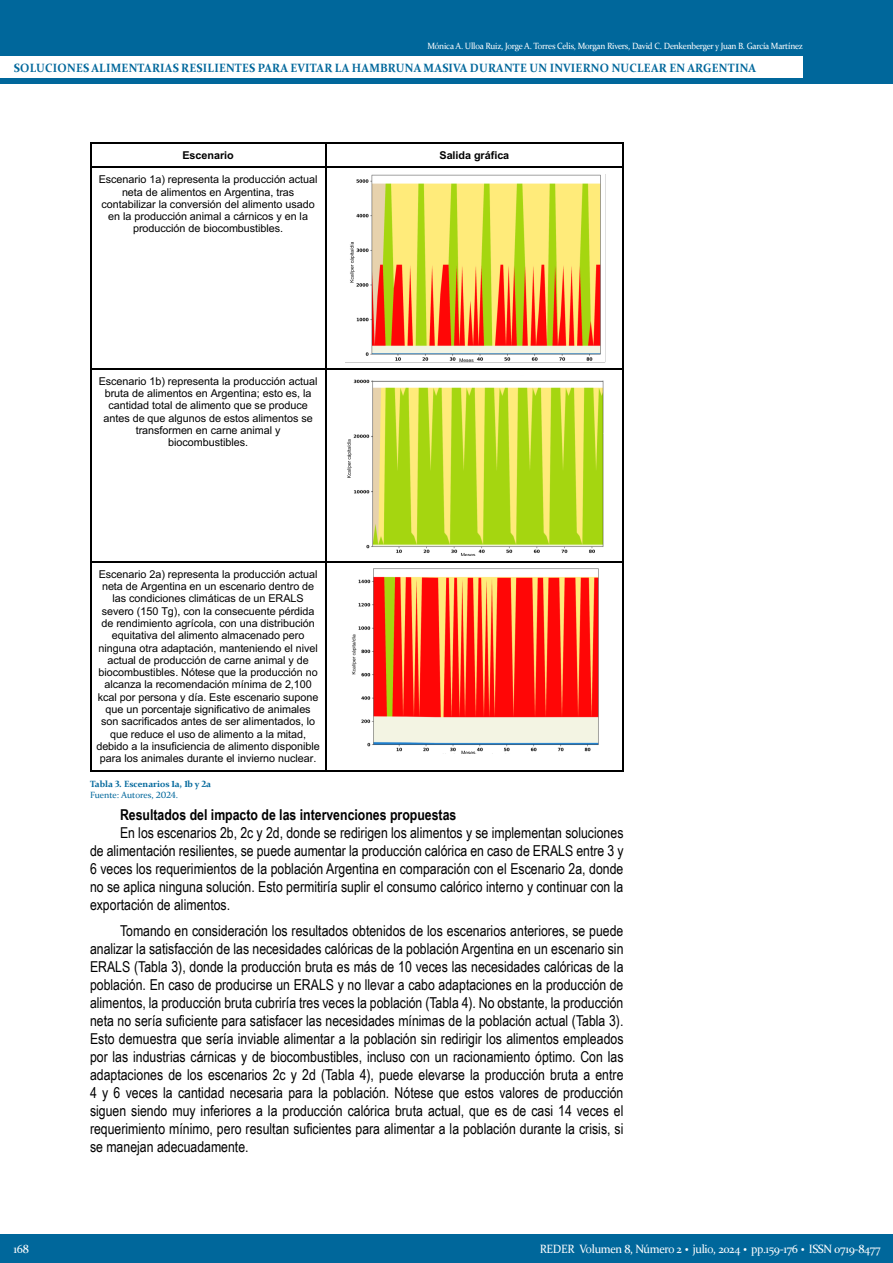
<style>
.page{position:relative;width:893px;height:1263px;background:#fff}
.page>*{position:absolute;margin:0;border:0;box-sizing:border-box;transform-origin:0 0}
.Cuerpo{font:15px/18px "Arial Narrow";color:#000;text-align:justify}
.Subtítulos_02{font:700 15px "Arial Narrow";color:#000}
.t1{font:700 12px "Constantia";letter-spacing:.02em;color:#00679b;scale:.95 1}
.t2{font:12px "Constantia";letter-spacing:-.025em;color:#fff;scale:.95 1}
.t3{font:10.8px/12.3px "Arial";letter-spacing:-.005em;color:#000;text-align:center}
.t4{font:700 10.8px "Arial";letter-spacing:-.005em;color:#000}
.t5{font:9px "Constantia";letter-spacing:-.025em;color:#fff;scale:.95 1}
.Pie_de_foto{font:700 9px "Constantia";color:#00679b}
.Pie_de_foto-2{font:9px "Constantia";color:#00679b}
.s1{font-weight:700;font-size:18px}
</style>
<div class="page">
<hr style="left:91px;top:142px;width:234px;height:2px;background:#000">
<hr style="left:326px;top:142px;width:296px;height:2px;background:#000">
<svg style="left:90px;top:142px;width:1px;height:31px"></svg>
<hr style="left:91px;top:167px;width:234px;height:1px;background:#000">
<svg style="left:325px;top:142px;width:1px;height:31px"></svg>
<hr style="left:326px;top:167px;width:296px;height:1px;background:#000">
<svg style="left:622px;top:142px;width:1px;height:31px"></svg>
<hr style="left:90px;top:173px;width:1px;height:195px;background:#000">
<hr style="left:325px;top:173px;width:1px;height:195px;background:#000">
<hr style="left:622px;top:173px;width:1px;height:195px;background:#000">
<hr style="left:91px;top:368px;width:234px;height:1px;background:#000">
<hr style="left:326px;top:368px;width:296px;height:1px;background:#000">
<hr style="left:90px;top:375px;width:1px;height:186px;background:#000">
<hr style="left:325px;top:375px;width:1px;height:186px;background:#000">
<hr style="left:622px;top:375px;width:1px;height:186px;background:#000">
<hr style="left:91px;top:561px;width:234px;height:1px;background:#000">
<hr style="left:326px;top:561px;width:296px;height:1px;background:#000">
<hr style="left:90px;top:567px;width:1px;height:203px;background:#000">
<hr style="left:91px;top:770px;width:234px;height:1px;background:#000">
<hr style="left:325px;top:567px;width:1px;height:203px;background:#000">
<hr style="left:326px;top:770px;width:296px;height:1px;background:#000">
<hr style="left:622px;top:567px;width:1px;height:203px;background:#000">
<img style="left:345px;top:174px;width:260px;height:189px">
<img style="left:347px;top:379px;width:257px;height:177px">
<img style="left:352px;top:568px;width:247px;height:185px">
<div style="left:0;top:0;width:893px;height:84px;background:#00679b"></div>
<div style="left:0;top:56px;width:803px;height:22px;background:#fff"></div>
<div style="left:0;top:1234px;width:893px;height:29px;background:#00679b"></div>
<p class="t5" style="left:427px;top:40px;width:397px">Mónica A. Ulloa Ruiz, Jorge A. Torres Celis, Morgan Rivers, David C. Denkenberger y Juan B. García Martínez</p>
<p class="t1" style="left:14px;top:59px;width:783px">SOLUCIONES ALIMENTARIAS RESILIENTES PARA EVITAR LA HAMBRUNA MASIVA DURANTE UN INVIERNO NUCLEAR EN ARGENTINA</p>
<p class="t4" style="left:182px;top:148px;width:53px">Escenario</p>
<p class="t4" style="left:440px;top:148px;width:71px">Salida gráfica</p>
<p class="t3" style="left:99px;top:173px;width:220px">Escenario 1a) representa la producción actual neta de alimentos en Argentina, tras contabilizar la conversión del alimento usado en la producción animal a cárnicos y en la producción de biocombustibles.</p>
<p class="t3" style="left:99px;top:375px;width:220px">Escenario 1b) representa la producción actual bruta de alimentos en Argentina; esto es, la cantidad total de alimento que se produce antes de que algunos de estos alimentos se transformen en carne animal y biocombustibles.</p>
<p class="t3" style="left:96px;top:567px;width:225px">Escenario 2a) representa la producción actual neta de Argentina en un escenario dentro de las condiciones climáticas de un ERALS severo (150 Tg), con la consecuente pérdida de rendimiento agrícola, con una distribución equitativa del alimento almacenado pero ninguna otra adaptación, manteniendo el nivel actual de producción de carne animal y de biocombustibles. Nótese que la producción no alcanza la recomendación mínima de 2,100 kcal por persona y día. Este escenario supone que un porcentaje significativo de animales son sacrificados antes de ser alimentados, lo que reduce el uso de alimento a la mitad, debido a la insuficiencia de alimento disponible para los animales durante el invierno nuclear.</p>
<p class="Pie_de_foto" style="left:90px;top:778px;width:122px">Tabla 3. Escenarios 1a, 1b y 2a</p>
<p class="Pie_de_foto-2" style="left:90px;top:789px;width:90px">Fuente: Autores, 2024.</p>
<p class="Subtítulos_02" style="left:120px;top:804px;width:338px">Resultados del impacto de las intervenciones propuestas</p>
<p class="Cuerpo" style="left:90px;top:823px;width:535px;text-indent:30px">En los escenarios 2b, 2c y 2d, donde se redirigen los alimentos y se implementan soluciones de alimentación resilientes, se puede aumentar la producción calórica en caso de ERALS entre 3 y 6 veces los requerimientos de la población Argentina en comparación con el Escenario 2a, donde no se aplica ninguna solución. Esto permitiría suplir el consumo calórico interno y continuar con la exportación de alimentos.</p>
<p class="Cuerpo" style="left:90px;top:921px;width:535px;text-indent:30px">Tomando en consideración los resultados obtenidos de los escenarios anteriores, se puede analizar la satisfacción de las necesidades calóricas de la población Argentina en un escenario sin ERALS (Tabla 3), donde la producción bruta es más de 10 veces las necesidades calóricas de la población. En caso de producirse un ERALS y no llevar a cabo adaptaciones en la producción de alimentos, la producción bruta cubriría tres veces la población (Tabla 4). No obstante, la producción neta no sería suficiente para satisfacer las necesidades mínimas de la población actual (Tabla 3).<br>Esto demuestra que sería inviable alimentar a la población sin redirigir los alimentos empleados por las industrias cárnicas y de biocombustibles, incluso con un racionamiento óptimo. Con las adaptaciones de los escenarios 2c y 2d (Tabla 4), puede elevarse la producción bruta a entre 4 y 6 veces la cantidad necesaria para la población. Nótese que estos valores de producción siguen siendo muy inferiores a la producción calórica bruta actual, que es de casi 14 veces el requerimiento mínimo, pero resultan suficientes para alimentar a la población durante la crisis, si se manejan adecuadamente.</p>
<p class="t2" style="left:14px;top:1241px;width:18px">168</p>
<p class="t2" style="left:540px;top:1240px;width:360px">REDER Volumen 8, Número 2 <span class="s1">·</span> julio, 2024 <span class="s1">·</span> pp.159-176 <span class="s1">·</span> ISSN 0719-8477</p>
</div>
